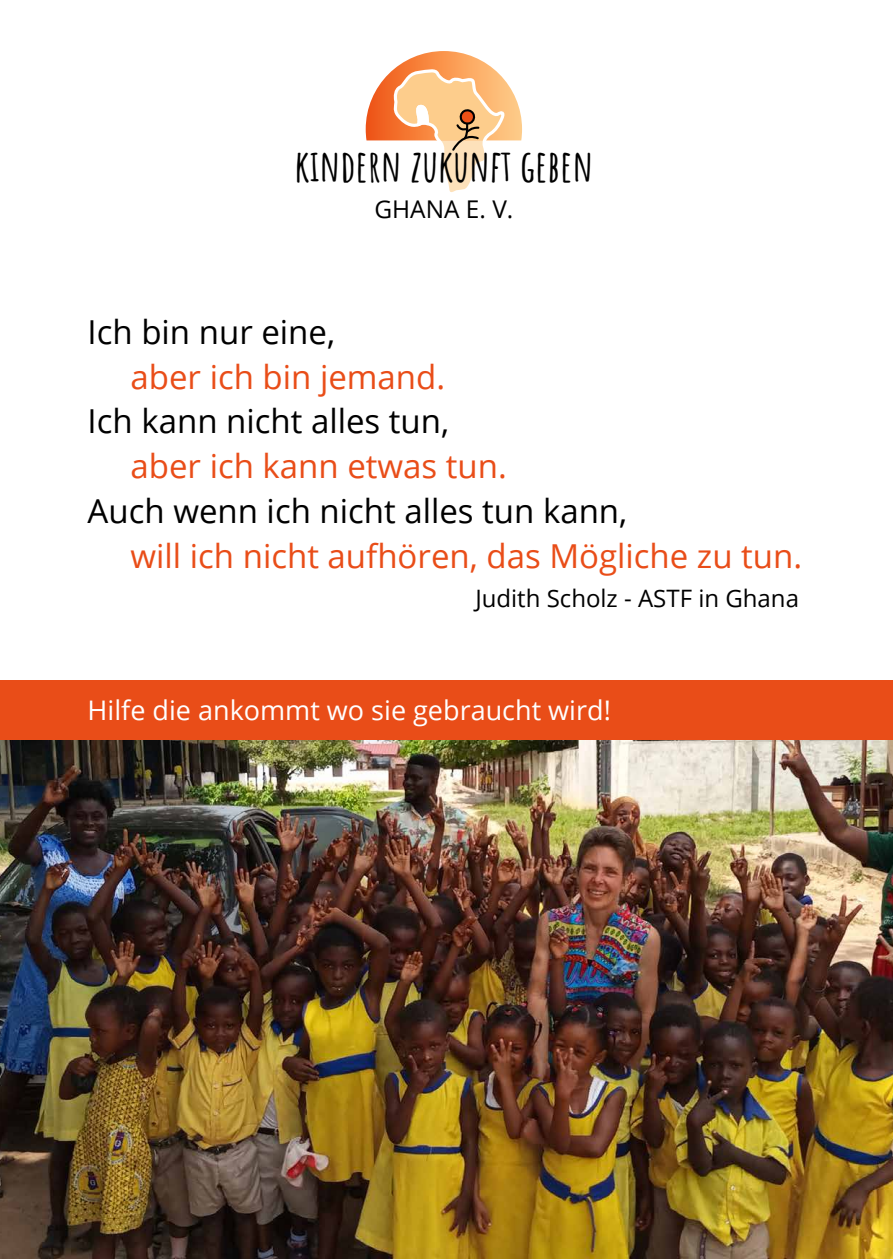
<style>
.page{position:relative;width:893px;height:1259px;background:#fff}
.page>*{position:absolute;margin:0;border:0;box-sizing:border-box;transform-origin:0 0}
.t1{font:700 43.5px "Amatic SC";color:#000}
.t2{font:33px "Open Sans";color:#e94d18}
.t3{font:33px "Open Sans";color:#000}
.t4{font:27px "Open Sans";color:#fff}
.t5{font:24.3px "Open Sans";color:#000}
.t6{font:24px "Open Sans";color:#000}
</style>
<div class="page">
<svg style="left:366px;top:51px;width:156px;height:141px"></svg>
<img style="left:0;top:740px;width:893px;height:519px">
<div style="left:0;top:680px;width:893px;height:60px;background:#e94d18"></div>
<h1 class="t1" style="left:294px;top:133px;width:300px">KINDERN ZUKUNFT GEBEN</h1>
<p class="t5" style="left:374px;top:192px;width:140px">GHANA E. V.</p>
<p class="t3" style="left:88px;top:309px;width:249px">Ich bin nur eine,</p>
<p class="t2" style="left:131px;top:354px;width:316px">aber ich bin jemand.</p>
<p class="t3" style="left:88px;top:399px;width:363px">Ich kann nicht alles tun,</p>
<p class="t2" style="left:131px;top:443px;width:378px">aber ich kann etwas tun.</p>
<p class="t3" style="left:88px;top:488px;width:541px">Auch wenn ich nicht alles tun kann,</p>
<p class="t2" style="left:131px;top:533px;width:673px">will ich nicht aufhören, das Mögliche zu tun.</p>
<p class="t6" style="left:475px;top:582px;width:325px">Judith Scholz - ASTF in Ghana</p>
<p class="t4" style="left:88px;top:692px;width:525px">Hilfe die ankommt wo sie gebraucht wird!</p>
</div>
